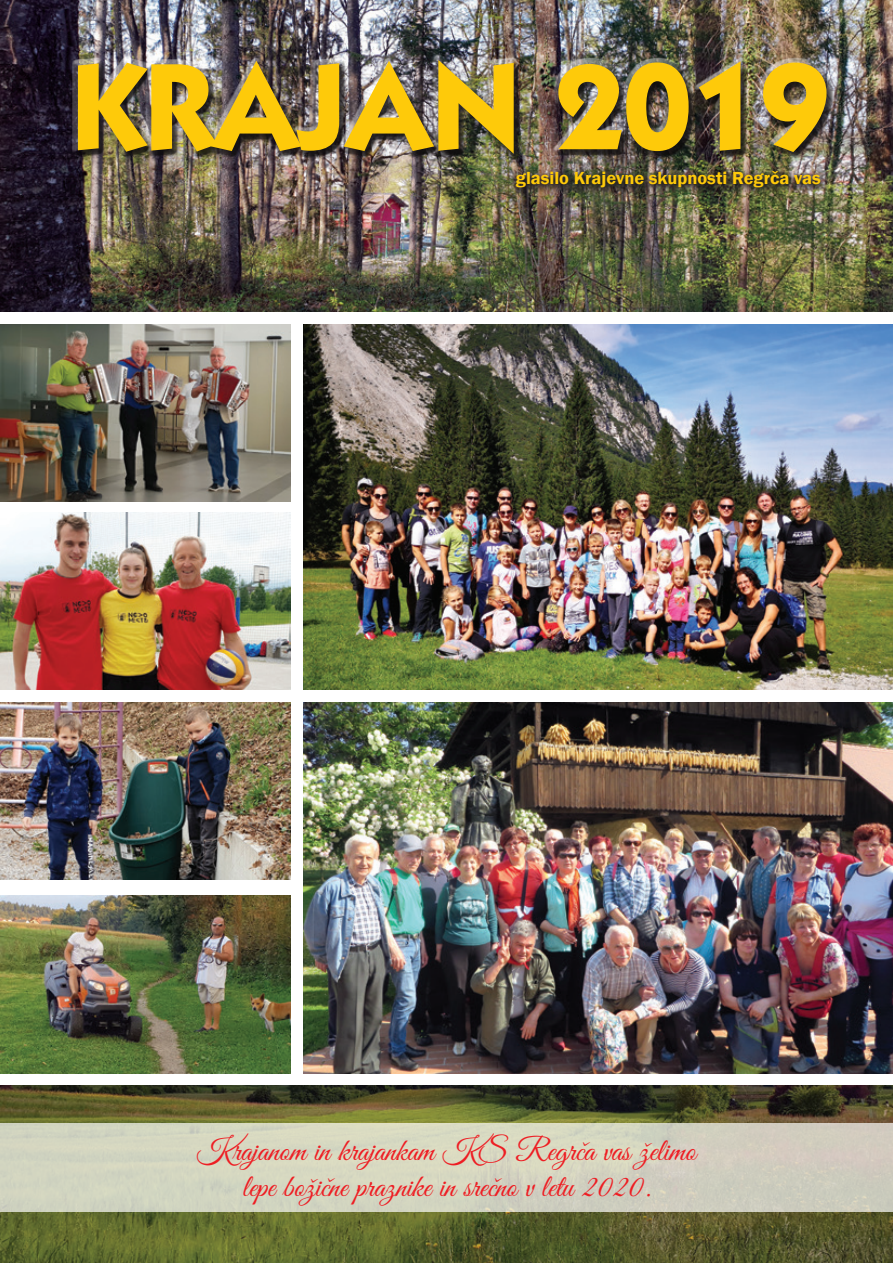
<style>
.page{position:relative;width:893px;height:1263px;background:#fff}
.page>*{position:absolute;margin:0;border:0;box-sizing:border-box;transform-origin:0 0}
.t1{font:700 122.7px "Kabel IT Cby BT";color:#feca0a}
.t2{font:31.5px/36px "Great Vibes";color:#ee1d23;text-align:center}
.t3{font:600 18px "Franklin Gothic";color:#feca0a}
</style>
<div class="page">
<img style="left:0;top:324px;width:290px;height:178px">
<img style="left:303px;top:324px;width:590px;height:366px">
<img style="left:0;top:896px;width:290px;height:177px">
<img style="left:303px;top:702px;width:590px;height:371px">
<img style="left:0;top:1085px;width:893px;height:178px">
<img style="left:0;top:702px;width:290px;height:178px">
<img style="left:0;top:0;width:893px;height:312px">
<img style="left:509px;top:164px;width:322px;height:34px">
<div style="left:77px;top:60px;width:759px;height:102px;background:#231f20;opacity:.75"></div>
<div style="left:72px;top:54px;width:760px;height:99px;background:#fff;opacity:.75"></div>
<div style="left:72px;top:60px;width:760px;height:100px;background:#231f20;opacity:.75"></div>
<div style="left:0;top:1124px;width:893px;height:88px;background:#d3d4c0"></div>
<img style="left:0;top:513px;width:290px;height:177px">
<h1 class="t1" style="left:71px;top:31px;width:759px">KRAJAN 2019</h1>
<p class="t3" style="left:516px;top:167px;width:306px">glasilo Krajevne skupnosti Regrča vas</p>
<p class="t2" style="left:197px;top:1135px;width:500px">Krajanom in krajankam KS Regrča vas želimo lepe božične praznike in srečno v letu 2020.</p>
</div>
